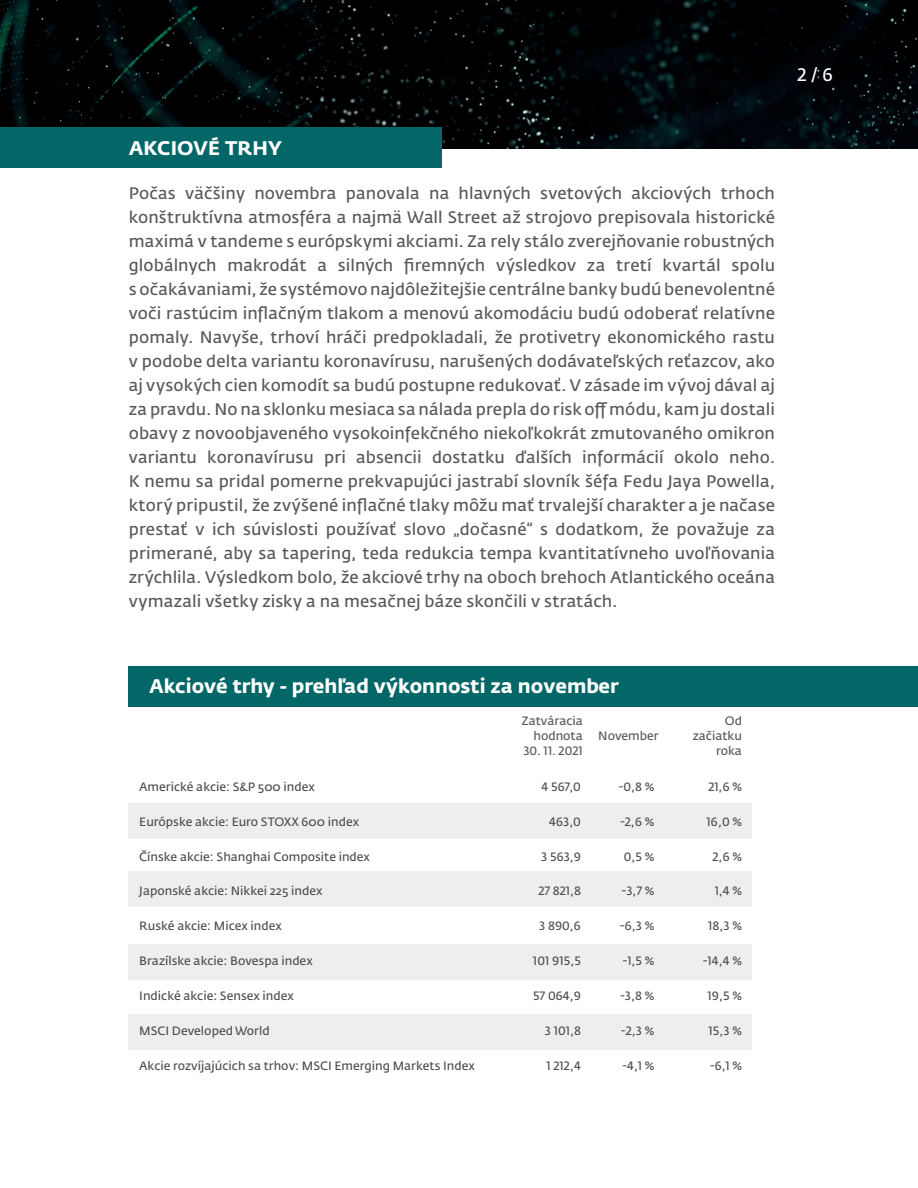
<style>
.page{position:relative;width:918px;height:1188px;background:#fff}
.page>*{position:absolute;margin:0;border:0;box-sizing:border-box;transform-origin:0 0}
.t1{font:700 19.5px "Fedra Sans Std";color:#fff}
.t2{font:18px "Fedra Sans Std";color:#fff}
.t3{font:16.5px/24px "Fedra Sans Std";letter-spacing:.01em;color:#585857;text-align:justify}
.t4{font:12px "Fedra Sans Std";color:#000}
.t5{font:12px/15px "Fedra Sans Std";color:#585857;text-align:right}
</style>
<div class="page">
<img style="left:0;top:0;width:918px;height:149px">
<div style="left:0;top:128px;width:442px;height:40px;background:#036768"></div>
<div style="left:129px;top:803px;width:623px;height:36px;background:#eee"></div>
<div style="left:129px;top:872px;width:623px;height:35px;background:#eee"></div>
<div style="left:129px;top:944px;width:623px;height:35px;background:#eee"></div>
<div style="left:129px;top:1014px;width:623px;height:36px;background:#eee"></div>
<div style="left:129px;top:666px;width:789px;height:41px;background:#036768"></div>
<p class="t1" style="left:129px;top:136px;width:155px">AKCIOVÉ TRHY</p>
<p class="t3" style="left:129px;top:181px;width:648px">Počas väčšiny novembra panovala na hlavných svetových akciových trhoch konštruktívna atmosféra a najmä Wall Street až strojovo prepisovala historické maximá v tandeme s európskymi akciami. Za rely stálo zverejňovanie robustných globálnych makrodát a silných firemných výsledkov za tretí kvartál spolu s očakávaniami, že systémovo najdôležitejšie centrálne banky budú benevolentné voči rastúcim inflačným tlakom a menovú akomodáciu budú odoberať relatívne pomaly. Navyše, trhoví hráči predpokladali, že protivetry ekonomického rastu v podobe delta variantu koronavírusu, narušených dodávateľských reťazcov, ako aj vysokých cien komodít sa budú postupne redukovať. V zásade im vývoj dával aj za pravdu. No na sklonku mesiaca sa nálada prepla do risk off módu, kam ju dostali obavy z novoobjaveného vysokoinfekčného niekoľkokrát zmutovaného omikron variantu koronavírusu pri absencii dostatku ďalších informácií okolo neho.<br>K nemu sa pridal pomerne prekvapujúci jastrabí slovník šéfa Fedu Jaya Powella, ktorý pripustil, že zvýšené inflačné tlaky môžu mať trvalejší charakter a je načase prestať v ich súvislosti používať slovo „dočasné“ s dodatkom, že považuje za primerané, aby sa tapering, teda redukcia tempa kvantitatívneho uvoľňovania zrýchlila. Výsledkom bolo, že akciové trhy na oboch brehoch Atlantického oceána vymazali všetky zisky a na mesačnej báze skončili v stratách.</p>
<p class="t2" style="left:798px;top:63px;width:37px">2 / 6</p>
<p class="t1" style="left:149px;top:674px;width:471px">Akciové trhy - prehľad výkonnosti za november</p>
<p class="t5" style="left:598px;top:728px;width:62px">November</p>
<p class="t5" style="left:522px;top:713px;width:62px">Zatváracia hodnota</p>
<p class="t5" style="left:523px;top:743px;width:61px">30. 11. 2021</p>
<p class="t5" style="left:693px;top:713px;width:51px">Od začiatku roka</p>
<p class="t4" style="left:139px;top:779px;width:177px">Americké akcie: S&amp;P 500 index</p>
<p class="t4" style="left:542px;top:779px;width:41px">4 567,0</p>
<p class="t4" style="left:619px;top:779px;width:37px">-0,8 %</p>
<p class="t4" style="left:709px;top:779px;width:35px">21,6 %</p>
<p class="t4" style="left:139px;top:814px;width:221px">Európske akcie: Euro STOXX 600 index</p>
<p class="t4" style="left:549px;top:814px;width:33px">463,0</p>
<p class="t4" style="left:620px;top:814px;width:36px">-2,6 %</p>
<p class="t4" style="left:707px;top:814px;width:37px">16,0 %</p>
<p class="t4" style="left:139px;top:849px;width:232px">Čínske akcie: Shanghai Composite index</p>
<p class="t4" style="left:541px;top:849px;width:41px">3 563,9</p>
<p class="t4" style="left:624px;top:849px;width:32px">0,5 %</p>
<p class="t4" style="left:712px;top:849px;width:31px">2,6 %</p>
<p class="t4" style="left:139px;top:884px;width:185px">Japonské akcie: Nikkei 225 index</p>
<p class="t4" style="left:538px;top:884px;width:44px">27 821,8</p>
<p class="t4" style="left:622px;top:884px;width:34px">-3,7 %</p>
<p class="t4" style="left:715px;top:884px;width:29px">1,4 %</p>
<p class="t4" style="left:139px;top:919px;width:144px">Ruské akcie: Micex index</p>
<p class="t4" style="left:539px;top:919px;width:43px">3 890,6</p>
<p class="t4" style="left:620px;top:919px;width:36px">-6,3 %</p>
<p class="t4" style="left:708px;top:919px;width:35px">18,3 %</p>
<p class="t4" style="left:139px;top:953px;width:175px">Brazílske akcie: Bovespa index</p>
<p class="t4" style="left:533px;top:953px;width:50px">101 915,5</p>
<p class="t4" style="left:623px;top:953px;width:33px">-1,5 %</p>
<p class="t4" style="left:703px;top:953px;width:40px">-14,4 %</p>
<p class="t4" style="left:139px;top:988px;width:156px">Indické akcie: Sensex index</p>
<p class="t4" style="left:533px;top:988px;width:49px">57 064,9</p>
<p class="t4" style="left:620px;top:988px;width:35px">-3,8 %</p>
<p class="t4" style="left:708px;top:988px;width:36px">19,5 %</p>
<p class="t4" style="left:139px;top:1023px;width:132px">MSCI Developed World</p>
<p class="t4" style="left:545px;top:1023px;width:38px">3 101,8</p>
<p class="t4" style="left:621px;top:1023px;width:35px">-2,3 %</p>
<p class="t4" style="left:709px;top:1023px;width:35px">15,3 %</p>
<p class="t4" style="left:139px;top:1058px;width:337px">Akcie rozvíjajúcich sa trhov: MSCI Emerging Markets Index</p>
<p class="t4" style="left:546px;top:1058px;width:36px">1 212,4</p>
<p class="t4" style="left:623px;top:1058px;width:33px">-4,1 %</p>
<p class="t4" style="left:710px;top:1058px;width:33px">-6,1 %</p>
</div>
